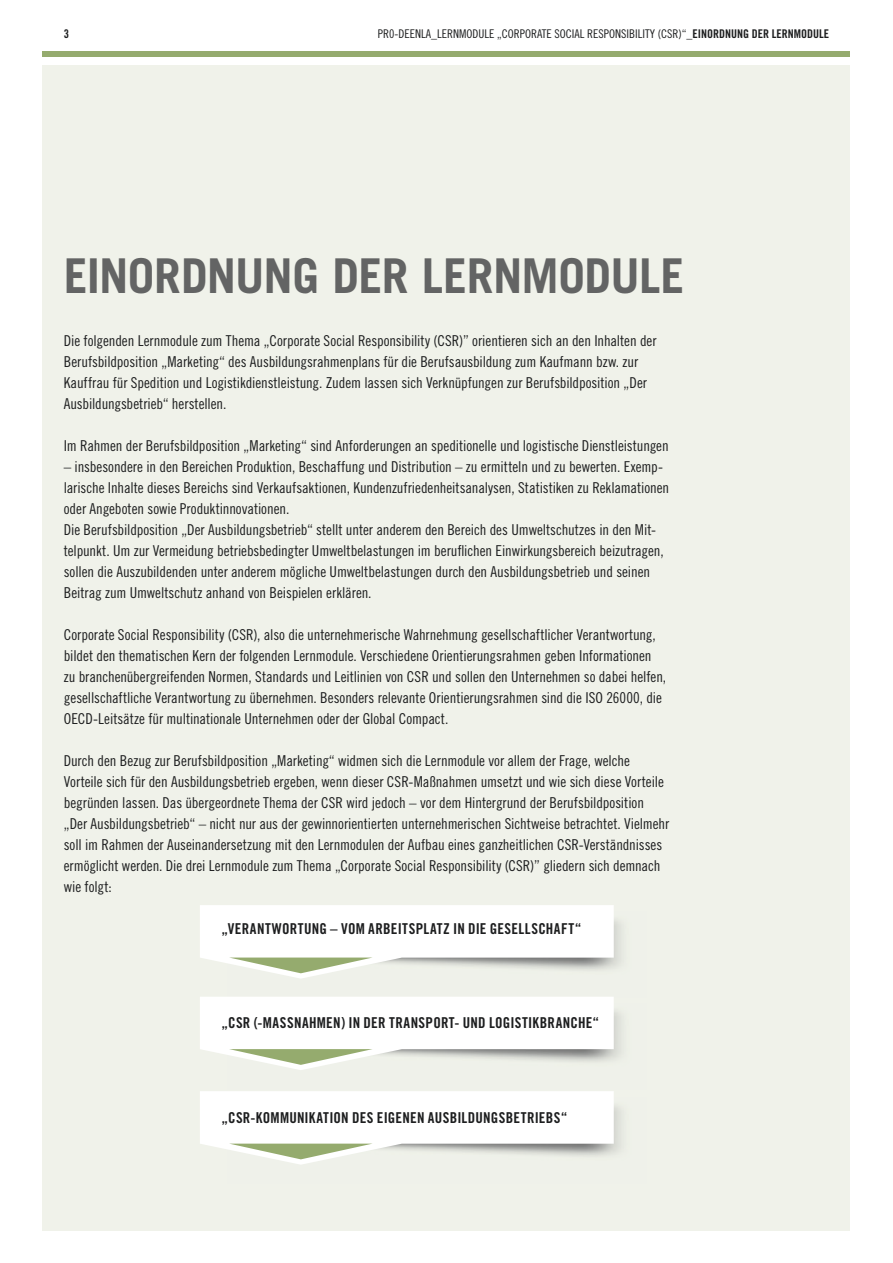
<style>
.page{position:relative;width:893px;height:1263px;background:#fff}
.page>*{position:absolute;margin:0;border:0;box-sizing:border-box;transform-origin:0 0}
.t1{font:700 48px "Trade Gothic LT Std";letter-spacing:-.015em;color:#636464}
.t2{font:15px/21px "Trade Gothic LT Std Cn 18";letter-spacing:-.005em;color:#1d1e1f}
.t3{font:15px "Trade Gothic LT Std Bd Cn 20";letter-spacing:.02em;color:#1d1e1f}
.t4{font:12px "Trade Gothic LT Std Cn 18";color:#1d1e1f}
.t5{font:12px "Trade Gothic LT Std Bd Cn 20";color:#1d1e1f}
.s1{font-family:"Trade Gothic LT Std Bd Cn 20"}
</style>
<div class="page">
<div style="left:43px;top:66px;width:807px;height:1165px;background:#f0f2ea"></div>
<div style="left:43px;top:51px;width:807px;height:6px;background:#95ab6e"></div>
<img style="left:300px;top:920px;width:322px;height:59px">
<svg style="left:200px;top:905px;width:414px;height:73px"></svg>
<svg style="left:200px;top:997px;width:414px;height:73px"></svg>
<svg style="left:200px;top:1091px;width:414px;height:74px"></svg>
<p class="t5" style="left:64px;top:27px;width:7px">3</p>
<p class="t4" style="left:378px;top:27px;width:453px">PR0-DEENLA_LERNMODULE „CORPORATE SOCIAL RESPONSIBILITY (CSR)“<span class="s1">_EINORDNUNG DER LERNMODULE</span></p>
<h1 class="t1" style="left:64px;top:246px;width:622px">EINORDNUNG DER LERNMODULE</h1>
<p class="t2" style="left:64px;top:330px;width:594px">Die folgenden Lernmodule zum Thema „Corporate Social Responsibility (CSR)” orientieren sich an den Inhalten der Berufsbildposition „Marketing“ des Ausbildungsrahmenplans für die Berufsausbildung zum Kaufmann bzw. zur Kauffrau für Spedition und Logistikdienstleistung. Zudem lassen sich Verknüpfungen zur Berufsbildposition „Der Ausbildungsbetrieb“ herstellen.</p>
<p class="t2" style="left:64px;top:435px;width:606px">Im Rahmen der Berufsbildposition „Marketing“ sind Anforderungen an speditionelle und logistische Dienstleistungen</p>
<p class="t2" style="left:64px;top:456px;width:607px">– insbesondere in den Bereichen Produktion, Beschaffung und Distribution – zu ermitteln und zu bewerten. Exemp&shy;larische Inhalte dieses Bereichs sind Verkaufsaktionen, Kundenzufriedenheitsanalysen, Statistiken zu Reklamationen oder Angeboten sowie Produktinnovationen.<br>Die Berufsbildposition „Der Ausbildungsbetrieb“ stellt unter anderem den Bereich des Umweltschutzes in den Mit&shy;telpunkt. Um zur Vermeidung betriebsbedingter Umweltbelastungen im beruflichen Einwirkungsbereich beizutragen, sollen die Auszubildenden unter anderem mögliche Umweltbelastungen durch den Ausbildungsbetrieb und seinen Beitrag zum Umweltschutz anhand von Beispielen erklären.</p>
<p class="t2" style="left:64px;top:624px;width:604px">Corporate Social Responsibility (CSR), also die unternehmerische Wahrnehmung gesellschaftlicher Verantwortung, bildet den thematischen Kern der folgenden Lernmodule. Verschiedene Orientierungsrahmen geben Informationen zu branchenübergreifenden Normen, Standards und Leitlinien von CSR und sollen den Unternehmen so dabei helfen, gesellschaftliche Verantwortung zu übernehmen. Besonders relevante Orientierungsrahmen sind die ISO 26000, die OECD-Leitsätze für multinationale Unternehmen oder der Global Compact.</p>
<p class="t2" style="left:64px;top:750px;width:607px">Durch den Bezug zur Berufsbildposition „Marketing“ widmen sich die Lernmodule vor allem der Frage, welche Vorteile sich für den Ausbildungsbetrieb ergeben, wenn dieser CSR-Maßnahmen umsetzt und wie sich diese Vorteile begründen lassen. Das übergeordnete Thema der CSR wird jedoch – vor dem Hintergrund der Berufsbildposition „Der Ausbildungsbetrieb“ – nicht nur aus der gewinnorientierten unternehmerischen Sichtweise betrachtet. Vielmehr soll im Rahmen der Auseinandersetzung mit den Lernmodulen der Aufbau eines ganzheitlichen CSR-Verständnisses ermöglicht werden. Die drei Lernmodule zum Thema „Corporate Social Responsibility (CSR)” gliedern sich demnach wie folgt:</p>
<p class="t3" style="left:221px;top:919px;width:361px">„VERANTWORTUNG – VOM ARBEITSPLATZ IN DIE GESELLSCHAFT“</p>
<p class="t3" style="left:221px;top:1014px;width:379px">„CSR (-MASSNAHMEN) IN DER TRANSPORT- UND LOGISTIKBRANCHE“</p>
<p class="t3" style="left:221px;top:1108px;width:347px">„CSR-KOMMUNIKATION DES EIGENEN AUSBILDUNGSBETRIEBS“</p>
</div>
